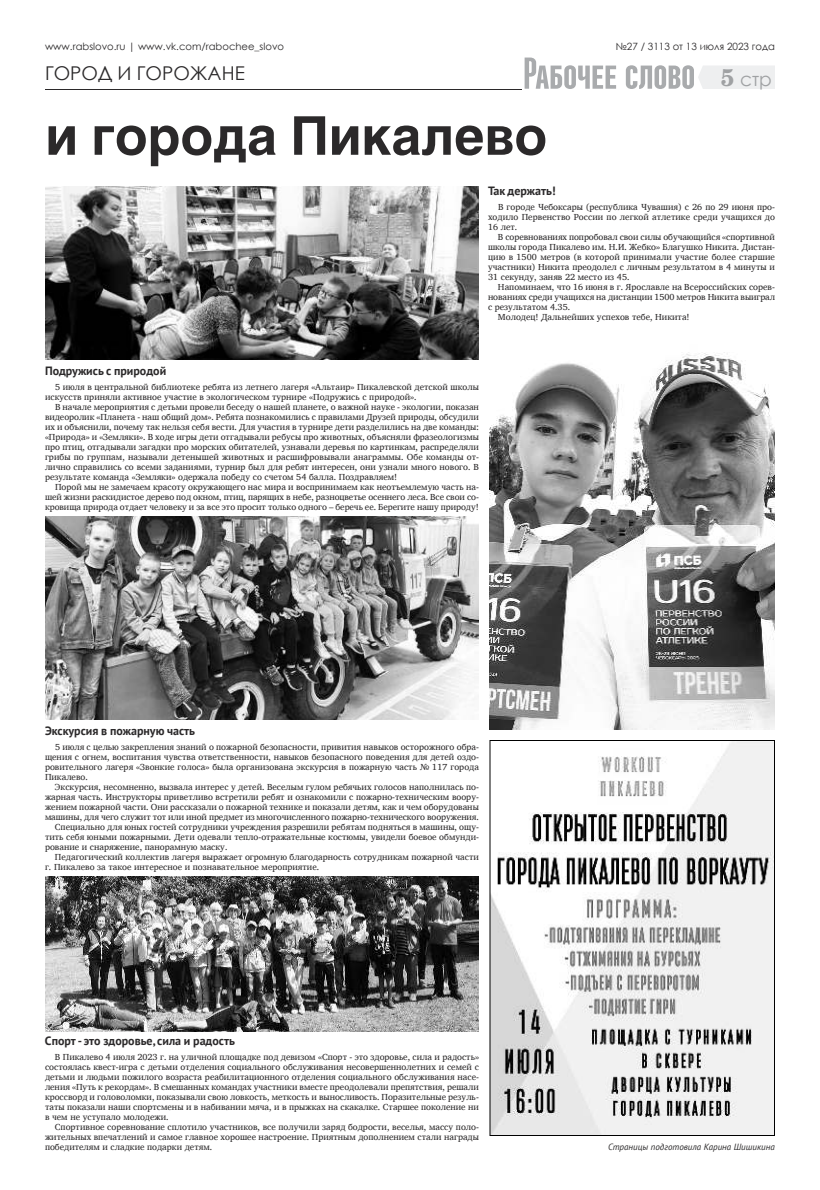
<style>
.page{position:relative;width:820px;height:1190px;background:#fff}
.page>*{position:absolute;margin:0;border:0;box-sizing:border-box;transform-origin:0 0}
.t1{font:700 53px "Helios";color:#2b292a}
.t2{font:19px "Century Gothic";color:#2b292a}
.t3{font:19px "Century Gothic";color:#9fa1a3}
.t4{font:700 12px "PT Sans";color:#2b292a}
.t5{font:10px "Century Gothic";color:#2b292a}
.t6{font:9px/10px "Charis SIL";color:#2b292a;text-align:justify}
.t7{font:italic 9px "PT Sans";color:#2b292a}
.s1{font-family:"New Century Schlbk";font-weight:700;font-size:24px}
</style>
<div class="page">
<svg style="left:525px;top:58px;width:250px;height:31px"></svg>
<hr style="left:45px;top:89px;width:477px;height:1px;background:#2b292a">
<img style="left:45px;top:187px;width:434px;height:173px">
<img style="left:489px;top:352px;width:286px;height:378px">
<img style="left:45px;top:516px;width:434px;height:204px">
<img style="left:45px;top:876px;width:434px;height:156px">
<img style="left:492px;top:742px;width:281px;height:392px">
<div style="left:490px;top:740px;width:285px;height:396px;border:1px solid #000"></div>
<p class="t5" style="left:45px;top:39px;width:241px">www.rabslovo.ru | www.vk.com/rabochee_slovo</p>
<p class="t5" style="left:616px;top:39px;width:161px">№27 / 3113 от 13 июля 2023 года</p>
<h2 class="t3" style="left:721px;top:66px;width:53px"><span class="s1">5</span> стр</h2>
<h2 class="t2" style="left:45px;top:59px;width:201px">ГОРОД И ГОРОЖАНЕ</h2>
<h1 class="t1" style="left:45px;top:115px;width:503px">и города Пикалево</h1>
<h3 class="t4" style="left:488px;top:183px;width:69px">Так держать!</h3>
<p class="t6" style="left:488px;top:202px;width:289px;text-indent:10px">В городе Чебоксары (республика Чувашия) с 26 по 29 июня про&shy;ходило Первенство России по легкой атлетике среди учащихся до 16 лет.</p>
<p class="t6" style="left:488px;top:232px;width:288px;text-indent:10px">В соревнованиях попробовал свои силы обучающийся «спортивной школы города Пикалево им. Н.И. Жебко» Благушко Никита. Дистан&shy;цию в 1500 метров (в которой принимали участие более старшие участники) Никита преодолел с личным результатом в 4 минуты и 31 секунду, заняв 22 место из 45.</p>
<p class="t6" style="left:498px;top:282px;width:278px">Напоминаем, что 16 июня в г. Ярославле на Всероссийских сорев-</p>
<p class="t6" style="left:488px;top:292px;width:289px">нованиях среди учащихся на дистанции 1500 метров Никита выиграл</p>
<p class="t6" style="left:488px;top:302px;width:84px">с результатом 4.35.</p>
<p class="t6" style="left:498px;top:312px;width:193px">Молодец! Дальнейших успехов тебе, Никита!</p>
<h3 class="t4" style="left:45px;top:363px;width:123px">Подружись с природой</h3>
<p class="t6" style="left:45px;top:382px;width:435px;text-indent:10px">5 июля в центральной библиотеке ребята из летнего лагеря «Альтаир» Пикалевской детской школы искусств приняли активное участие в экологическом турнире «Подружись с природой».</p>
<p class="t6" style="left:45px;top:402px;width:435px;text-indent:10px">В начале мероприятия с детьми провели беседу о нашей планете, о важной науке - экологии, показан видеоролик «Планета - наш общий дом». Ребята познакомились с правилами Друзей природы, обсудили их и объяснили, почему так нельзя себя вести. Для участия в турнире дети разделились на две команды: «Природа» и «Земляки». В ходе игры дети отгадывали ребусы про животных, объясняли фразеологизмы про птиц, отгадывали загадки про морских обитателей, узнавали деревья по картинкам, распределяли грибы по группам, называли детенышей животных и расшифровывали анаграммы. Обе команды от&shy;лично справились со всеми заданиями, турнир был для ребят интересен, они узнали много нового. В результате команда «Земляки» одержала победу со счетом 54 балла. Поздравляем!</p>
<p class="t6" style="left:45px;top:482px;width:435px;text-indent:10px">Порой мы не замечаем красоту окружающего нас мира и воспринимаем как неотъемлемую часть на&shy;шей жизни раскидистое дерево под окном, птиц, парящих в небе, разноцветье осеннего леса. Все свои со&shy;кровища природа отдает человеку и за все это просит только одного – беречь ее. Берегите нашу природу!</p>
<h3 class="t4" style="left:45px;top:723px;width:152px">Экскурсия в пожарную часть</h3>
<p class="t6" style="left:45px;top:742px;width:436px;text-indent:10px">5 июля с целью закрепления знаний о пожарной безопасности, привития навыков осторожного обра&shy;щения с огнем, воспитания чувства ответственности, навыков безопасного поведения для детей оздо&shy;ровительного лагеря «Звонкие голоса» была организована экскурсия в пожарную часть № 117 города Пикалево.</p>
<p class="t6" style="left:55px;top:782px;width:425px">Экскурсия, несомненно, вызвала интерес у детей. Веселым гулом ребячьих голосов наполнилась по-</p>
<p class="t6" style="left:45px;top:792px;width:435px">жарная часть. Инструкторы приветливо встретили ребят и ознакомили с пожарно-техническим воору-</p>
<p class="t6" style="left:45px;top:802px;width:435px">жением пожарной части. Они рассказали о пожарной технике и показали детям, как и чем оборудованы</p>
<p class="t6" style="left:45px;top:812px;width:436px">машины, для чего служит тот или иной предмет из многочисленного пожарно-технического вооружения.</p>
<p class="t6" style="left:55px;top:822px;width:426px">Специально для юных гостей сотрудники учреждения разрешили ребятам подняться в машины, ощу-</p>
<p class="t6" style="left:45px;top:832px;width:436px">тить себя юными пожарными. Дети одевали тепло-отражательные костюмы, увидели боевое обмунди-</p>
<p class="t6" style="left:45px;top:842px;width:184px">рование и снаряжение, панорамную маску.</p>
<p class="t6" style="left:55px;top:852px;width:426px">Педагогический коллектив лагеря выражает огромную благодарность сотрудникам пожарной части</p>
<p class="t6" style="left:45px;top:862px;width:276px">г. Пикалево за такое интересное и познавательное мероприятие.</p>
<h3 class="t4" style="left:45px;top:1033px;width:191px">Спорт - это здоровье, сила и радость</h3>
<p class="t6" style="left:45px;top:1052px;width:435px;text-indent:10px">В Пикалево 4 июля 2023 г. на уличной площадке под девизом «Спорт - это здоровье, сила и радость» состоялась квест-игра с детьми отделения социального обслуживания несовершеннолетних и семей с детьми и людьми пожилого возраста реабилитационного отделения социального обслуживания насе&shy;ления «Путь к рекордам». В смешанных командах участники вместе преодолевали препятствия, решали кроссворд и головоломки, показывали свою ловкость, меткость и выносливость. Поразительные резуль&shy;таты показали наши спортсмены и в набивании мяча, и в прыжках на скакалке. Старшее поколение ни в чем не уступало молодежи.</p>
<p class="t6" style="left:45px;top:1122px;width:435px;text-indent:10px">Спортивное соревнование сплотило участников, все получили заряд бодрости, веселья, массу поло&shy;жительных впечатлений и самое главное хорошее настроение. Приятным дополнением стали награды победителям и сладкие подарки детям.</p>
<p class="t7" style="left:608px;top:1141px;width:168px">Страницы подготовила Карина Шишикина</p>
</div>
